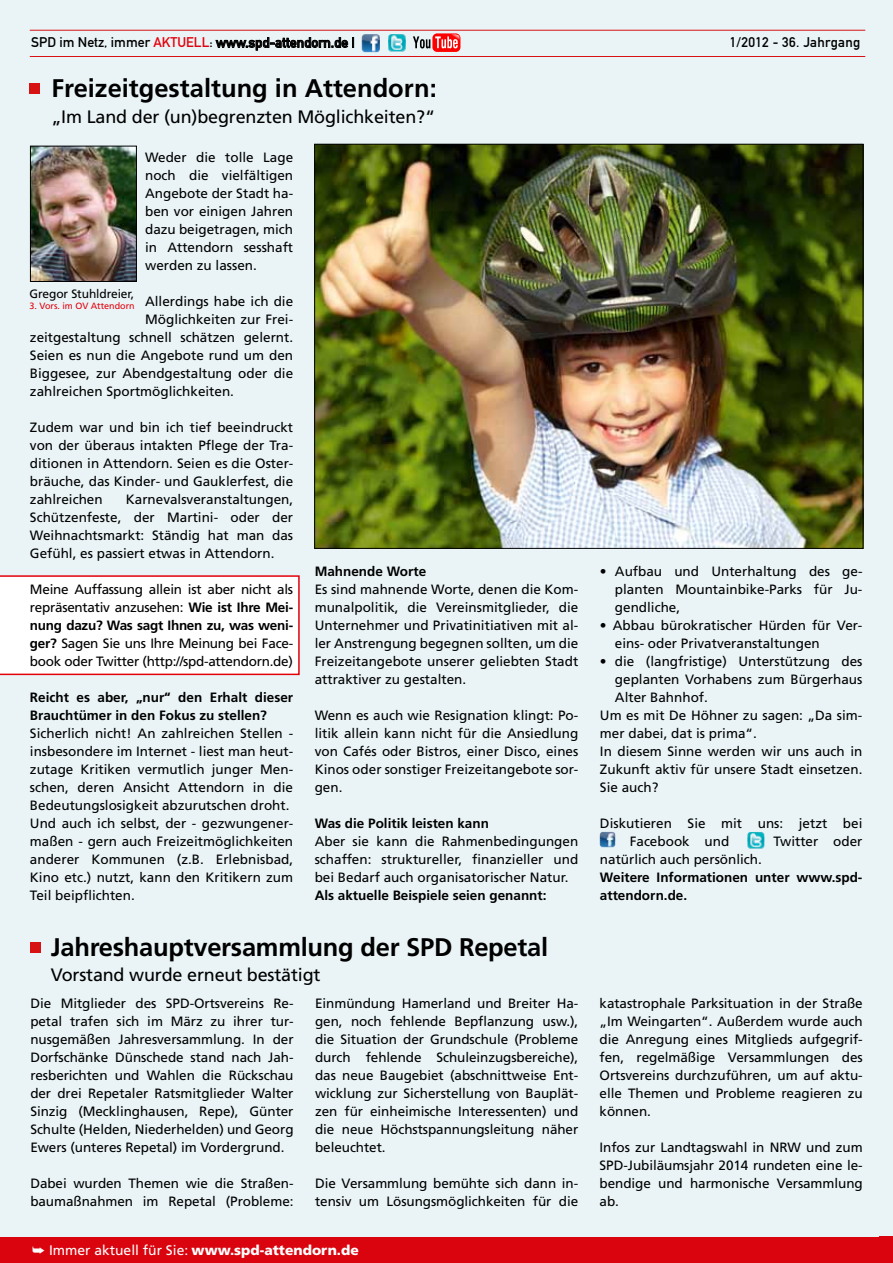
<style>
.page{position:relative;width:893px;height:1263px;background:#eaf4f6}
.page>*{position:absolute;margin:0;border:0;box-sizing:border-box;transform-origin:0 0}
.t1{font:700 25.5px "Frutiger";letter-spacing:-.01em;color:#000}
.t2{font:18px "Frutiger";letter-spacing:-.01em;color:#000}
.t3{font:13.8px "DIN Mittelschrift LT Alternate";color:#000}
.t4{font:900 13.8px "Frutiger";color:#fff}
.t5{font:13.8px "DIN Mittelschrift LT Alternate";letter-spacing:.02em;color:#000}
.t6{font:13.5px/18px "Frutiger";color:#000;text-align:justify}
.t7{font:700 13.5px/18px "Frutiger";color:#000}
.t8{font:12.15px "Frutiger";letter-spacing:-.01em;color:#000}
.t9{font:9.15px "Frutiger";color:#e3000b}
.s1{color:#e3000b}
.s2{font-weight:700}
.s3{font-weight:400}
</style>
<div class="page">
<hr style="left:30px;top:30px;width:835px;height:1px;background:#d71212">
<svg style="left:216px;top:37px;width:138px;height:14px"></svg>
<hr style="left:30px;top:56px;width:835px;height:1px;background:#d71212">
<div style="left:0;top:1237px;width:893px;height:26px;background:#da040e"></div>
<img style="left:316px;top:146px;width:545px;height:401px">
<div style="left:30px;top:83px;width:10px;height:10px;background:#d71212"></div>
<img style="left:32px;top:148px;width:103px;height:132px">
<div style="left:30px;top:146px;width:107px;height:136px;border:1px solid #000"></div>
<div style="left:30px;top:942px;width:11px;height:10px;background:#d71212"></div>
<img style="left:362px;top:34px;width:11px;height:18px">
<img style="left:388px;top:34px;width:12px;height:17px">
<div style="left:432px;top:33px;width:28px;height:19px;background:linear-gradient(to right,#f00,#f00);border-radius:5px"></div>
<svg style="left:413px;top:34px;width:46px;height:14px"></svg>
<img style="left:600px;top:832px;width:9px;height:15px">
<img style="left:747px;top:832px;width:12px;height:16px">
<div style="left:0;top:575px;width:300px;height:100px;background:#fff"></div>
<p class="t3" style="left:31px;top:34px;width:325px">SPD im Netz, immer <span class="s1">AKTUELL</span>: www.spd-attendorn.de |</p>
<p class="t5" style="left:730px;top:34px;width:132px">1/2012 - 36. Jahrgang</p>
<h1 class="t1" style="left:51px;top:73px;width:387px">Freizeitgestaltung in Attendorn:</h1>
<h2 class="t2" style="left:51px;top:106px;width:385px">„Im Land der (un)begrenzten Möglichkeiten?“</h2>
<p class="t6" style="left:145px;top:148px;width:150px">Weder die tolle Lage noch die vielfältigen Angebote der Stadt ha&shy;ben vor einigen Jahren dazu beigetragen, mich in Attendorn sesshaft werden zu lassen.</p>
<p class="t6" style="left:145px;top:292px;width:150px">Allerdings habe ich die</p>
<p class="t6" style="left:145px;top:310px;width:150px">Möglichkeiten zur Frei-</p>
<p class="t6" style="left:30px;top:328px;width:265px">zeitgestaltung schnell schätzen gelernt.</p>
<p class="t6" style="left:30px;top:346px;width:265px">Seien es nun die Angebote rund um den</p>
<p class="t6" style="left:30px;top:364px;width:265px">Biggesee, zur Abendgestaltung oder die</p>
<p class="t6" style="left:30px;top:382px;width:206px">zahlreichen Sportmöglichkeiten.</p>
<p class="t6" style="left:30px;top:418px;width:265px">Zudem war und bin ich tief beeindruckt von der überaus intakten Pflege der Tra&shy;ditionen in Attendorn. Seien es die Oster&shy;bräuche, das Kinder- und Gauklerfest, die zahlreichen</p>
<p class="t8" style="left:30px;top:287px;width:106px">Gregor Stuhldreier,</p>
<p class="t9" style="left:30px;top:300px;width:107px">3. Vors. im OV Attendorn</p>
<p class="t6" style="left:30px;top:490px;width:265px;text-indent:96px">Karnevalsveranstaltungen, Schützenfeste, der Martini- oder der Weihnachtsmarkt: Ständig hat man das Gefühl, es passiert etwas in Attendorn.</p>
<p class="t6" style="left:30px;top:580px;width:265px">Meine Auffassung allein ist aber nicht als repräsentativ anzusehen: <span class="s2">Wie ist Ihre Mei&shy;nung dazu? Was sagt Ihnen zu, was weni&shy;ger?</span> Sagen Sie uns Ihre Meinung bei Face&shy;book oder Twitter (http://spd-attendorn.de)</p>
<p class="t7" style="left:30px;top:688px;width:265px">Reicht es aber, „nur“ den Erhalt dieser<br>Brauchtümer in den Fokus zu stellen?</p>
<p class="t6" style="left:30px;top:724px;width:265px;text-align:left">Sicherlich nicht! An zahlreichen Stellen - insbesondere im Internet - liest man heut&shy;zutage Kritiken vermutlich junger Men&shy;schen, deren Ansicht Attendorn in die Bedeutungslosigkeit abzurutschen droht.<br>Und auch ich selbst, der - gezwungener&shy;maßen - gern auch Freizeitmöglichkeiten anderer Kommunen (z.B. Erlebnisbad, Kino etc.) nutzt, kann den Kritikern zum Teil beipflichten.</p>
<p class="t7" style="left:315px;top:562px;width:113px">Mahnende Worte</p>
<p class="t6" style="left:315px;top:580px;width:265px">Es sind mahnende Worte, denen die Kom&shy;munalpolitik, die Vereinsmitglieder, die Unternehmer und Privatinitiativen mit al&shy;ler Anstrengung begegnen sollten, um die Freizeitangebote unserer geliebten Stadt attraktiver zu gestalten.</p>
<p class="t6" style="left:315px;top:706px;width:265px">Wenn es auch wie Resignation klingt: Po&shy;litik allein kann nicht für die Ansiedlung von Cafés oder Bistros, einer Disco, eines Kinos oder sonstiger Freizeitangebote sor&shy;gen.</p>
<p class="t7" style="left:315px;top:814px;width:176px">Was die Politik leisten kann</p>
<p class="t6" style="left:315px;top:832px;width:265px">Aber sie kann die Rahmenbedingungen schaffen: struktureller, finanzieller und bei Bedarf auch organisatorischer Natur.</p>
<p class="t7" style="left:315px;top:886px;width:233px">Als aktuelle Beispiele seien genannt:</p>
<h1 class="t1" style="left:51px;top:932px;width:499px">Jahreshauptversammlung der SPD Repetal</h1>
<h2 class="t2" style="left:51px;top:965px;width:271px">Vorstand wurde erneut bestätigt</h2>
<p class="t6" style="left:30px;top:994px;width:265px">Die Mitglieder des SPD-Ortsvereins Re&shy;petal trafen sich im März zu ihrer tur&shy;nusgemäßen Jahresversammlung. In der Dorfschänke Dünschede stand nach Jah&shy;resberichten und Wahlen die Rückschau der drei Repetaler Ratsmitglieder Walter Sinzig (Mecklinghausen, Repe), Günter Schulte (Helden, Niederhelden) und Georg Ewers (unteres Repetal) im Vordergrund.</p>
<p class="t6" style="left:30px;top:1174px;width:265px">Dabei wurden Themen wie die Straßen&shy;baumaßnahmen im Repetal (Probleme:</p>
<p class="t6" style="left:315px;top:994px;width:265px">Einmündung Hamerland und Breiter Ha&shy;gen, noch fehlende Bepflanzung usw.), die Situation der Grundschule (Probleme durch fehlende Schuleinzugsbereiche), das neue Baugebiet (abschnittweise Ent&shy;wicklung zur Sicherstellung von Bauplät&shy;zen für einheimische Interessenten) und die neue Höchstspannungsleitung näher beleuchtet.</p>
<p class="t6" style="left:315px;top:1174px;width:265px">Die Versammlung bemühte sich dann in&shy;tensiv um Lösungsmöglichkeiten für die</p>
<p class="t4" style="left:32px;top:1241px;width:328px">➥ <span class="s3">Immer aktuell für Sie:</span> www.spd-attendorn.de</p>
<p class="t6" style="left:615px;top:562px;width:249px;text-indent:-15px">• Aufbau und Unterhaltung des ge&shy;planten Mountainbike-Parks für Ju&shy;gendliche,</p>
<p class="t6" style="left:615px;top:616px;width:249px;text-indent:-15px">• Abbau bürokratischer Hürden für Ver&shy;eins- oder Privatveranstaltungen</p>
<p class="t6" style="left:600px;top:652px;width:264px">• die (langfristige) Unterstützung des</p>
<p class="t6" style="left:615px;top:670px;width:249px">geplanten Vorhabens zum Bürgerhaus</p>
<p class="t6" style="left:615px;top:688px;width:95px">Alter Bahnhof.</p>
<p class="t6" style="left:600px;top:706px;width:264px">Um es mit De Höhner zu sagen: „Da sim-</p>
<p class="t6" style="left:600px;top:724px;width:158px">mer dabei, dat is prima“.</p>
<p class="t6" style="left:600px;top:742px;width:264px">In diesem Sinne werden wir uns auch in</p>
<p class="t6" style="left:600px;top:760px;width:264px">Zukunft aktiv für unsere Stadt einsetzen.</p>
<p class="t6" style="left:600px;top:778px;width:60px">Sie auch?</p>
<p class="t6" style="left:630px;top:814px;width:234px;text-indent:-30px">Diskutieren Sie mit uns: jetzt bei<br>Facebook und</p>
<p class="t6" style="left:774px;top:832px;width:90px">Twitter oder</p>
<p class="t6" style="left:600px;top:850px;width:164px">natürlich auch persönlich.</p>
<p class="t7" style="left:600px;top:868px;width:264px">Weitere Informationen unter www.spd&shy;attendorn.de.</p>
<p class="t6" style="left:600px;top:994px;width:265px">katastrophale Parksituation in der Straße „Im Weingarten“. Außerdem wurde auch die Anregung eines Mitglieds aufgegrif&shy;fen, regelmäßige Versammlungen des Ortsvereins durchzuführen, um auf aktu&shy;elle Themen und Probleme reagieren zu können.</p>
<p class="t6" style="left:600px;top:1138px;width:265px">Infos zur Landtagswahl in NRW und zum SPD-Jubiläumsjahr 2014 rundeten eine le&shy;bendige und harmonische Versammlung ab.</p>
</div>
